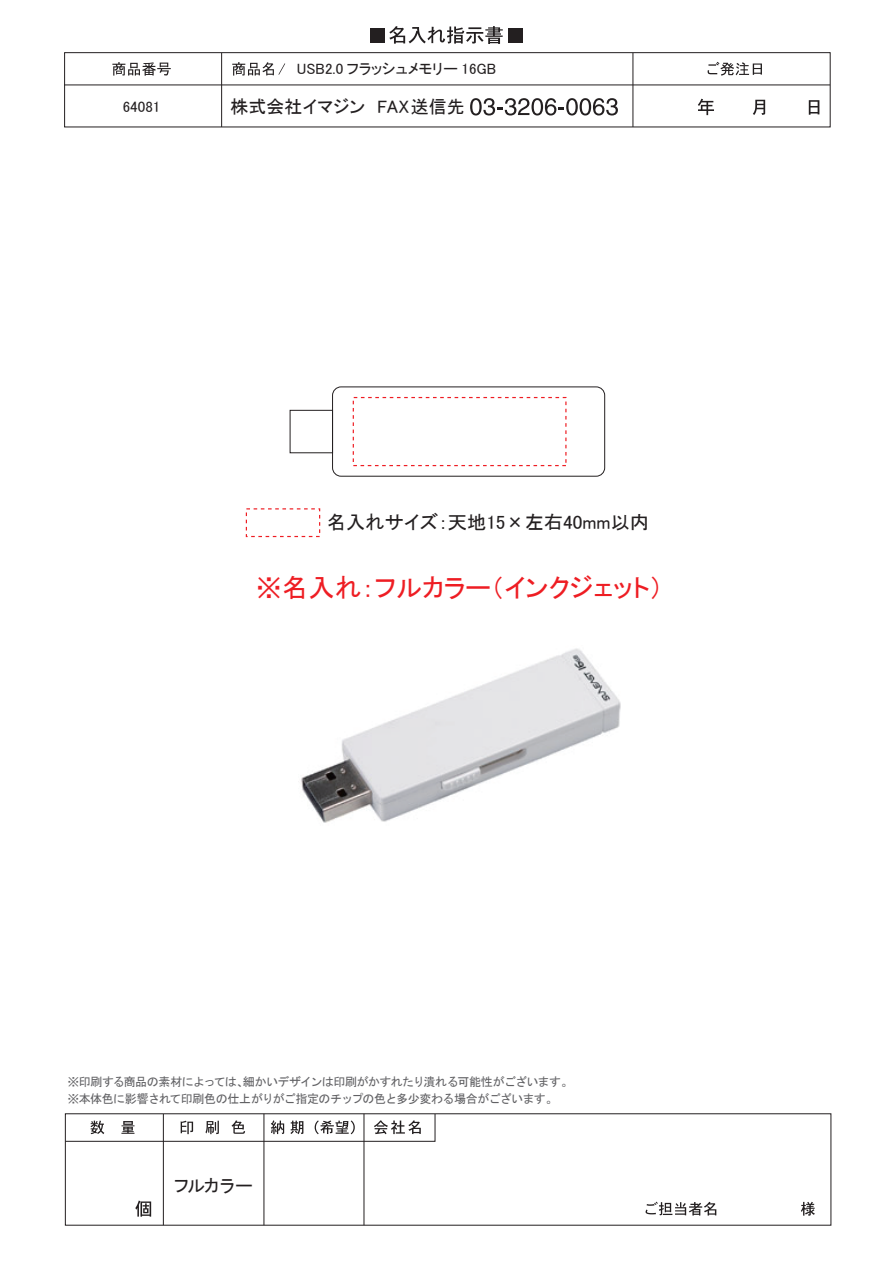
<style>
.page{position:relative;width:893px;height:1263px;background:#fff}
.page>*{position:absolute;margin:0;border:0;box-sizing:border-box;transform-origin:0 0}
.t1{font:26.4px "MS P Gothic";color:#ee1d23}
.t2{font:19.2px "MS P Gothic";color:#231f20}
.t3{font:18px "MS P Gothic";color:#231f20}
.t4{font:18px "MS Gothic";letter-spacing:-.125em;color:#231f20}
.t5{font:15px "MS P Gothic";color:#231f20}
.t6{font:12px/17px "MS Gothic";letter-spacing:-.045em;color:#616164}
</style>
<div class="page">
<hr style="left:264px;top:1114px;width:1px;height:111px;background:#231f20">
<hr style="left:163px;top:1114px;width:1px;height:111px;background:#231f20">
<hr style="left:364px;top:1114px;width:1px;height:111px;background:#231f20">
<svg style="left:65px;top:1113px;width:371px;height:29px"></svg>
<svg style="left:135px;top:1200px;width:16px;height:16px"></svg>
<svg style="left:645px;top:1201px;width:71px;height:14px"></svg>
<svg style="left:801px;top:1202px;width:14px;height:14px"></svg>
<div style="left:64px;top:52px;width:766px;height:75px;border:1px solid #231f20"></div>
<svg style="left:698px;top:99px;width:16px;height:16px"></svg>
<svg style="left:753px;top:100px;width:12px;height:15px"></svg>
<svg style="left:809px;top:100px;width:10px;height:15px"></svg>
<hr style="left:221px;top:53px;width:1px;height:74px;background:#231f20">
<div style="left:370px;top:28px;width:15px;height:14px;background:#231f20"></div>
<svg style="left:389px;top:26px;width:114px;height:18px"></svg>
<div style="left:508px;top:28px;width:15px;height:14px;background:#231f20"></div>
<svg style="left:470px;top:98px;width:148px;height:17px"></svg>
<hr style="left:633px;top:53px;width:1px;height:74px;background:#231f20">
<hr style="left:64px;top:85px;width:766px;height:1px;background:#231f20">
<svg style="left:112px;top:62px;width:59px;height:14px"></svg>
<svg style="left:232px;top:62px;width:53px;height:14px"></svg>
<svg style="left:708px;top:62px;width:54px;height:14px"></svg>
<div style="left:332px;top:386px;width:273px;height:91px;border:1px solid #231f20;border-radius:9px"></div>
<div style="left:290px;top:410px;width:43px;height:43px;border:1px solid #231f20"></div>
<div style="left:353px;top:397px;width:213px;height:69px;background:#fff;border:1px dashed #ee1d23"></div>
<img style="left:301px;top:648px;width:320px;height:175px">
<p class="t5" style="left:123px;top:99px;width:39px">64081</p>
<p class="t5" style="left:297px;top:61px;width:201px">USB2.0 フラッシュメモリー 16GB</p>
<h3 class="t3" style="left:230px;top:98px;width:236px">株式会社イマジン FAX送信先</h3>
<h2 class="t2" style="left:327px;top:513px;width:323px">名入れサイズ：天地15×左右40mm以内</h2>
<h1 class="t1" style="left:256px;top:574px;width:409px">※名入れ：フルカラー（インクジェット）</h1>
<p class="t6" style="left:68px;top:1073px;width:507px">※印刷する商品の素材によっては、細かいデザインは印刷がかすれたり潰れる可能性がございます。※本体色に影響されて印刷色の仕上がりがご指定のチップの色と多少変わる場合がございます。</p>
<h3 class="t4" style="left:172px;top:1177px;width:83px">フルカラー</h3>
</div>
